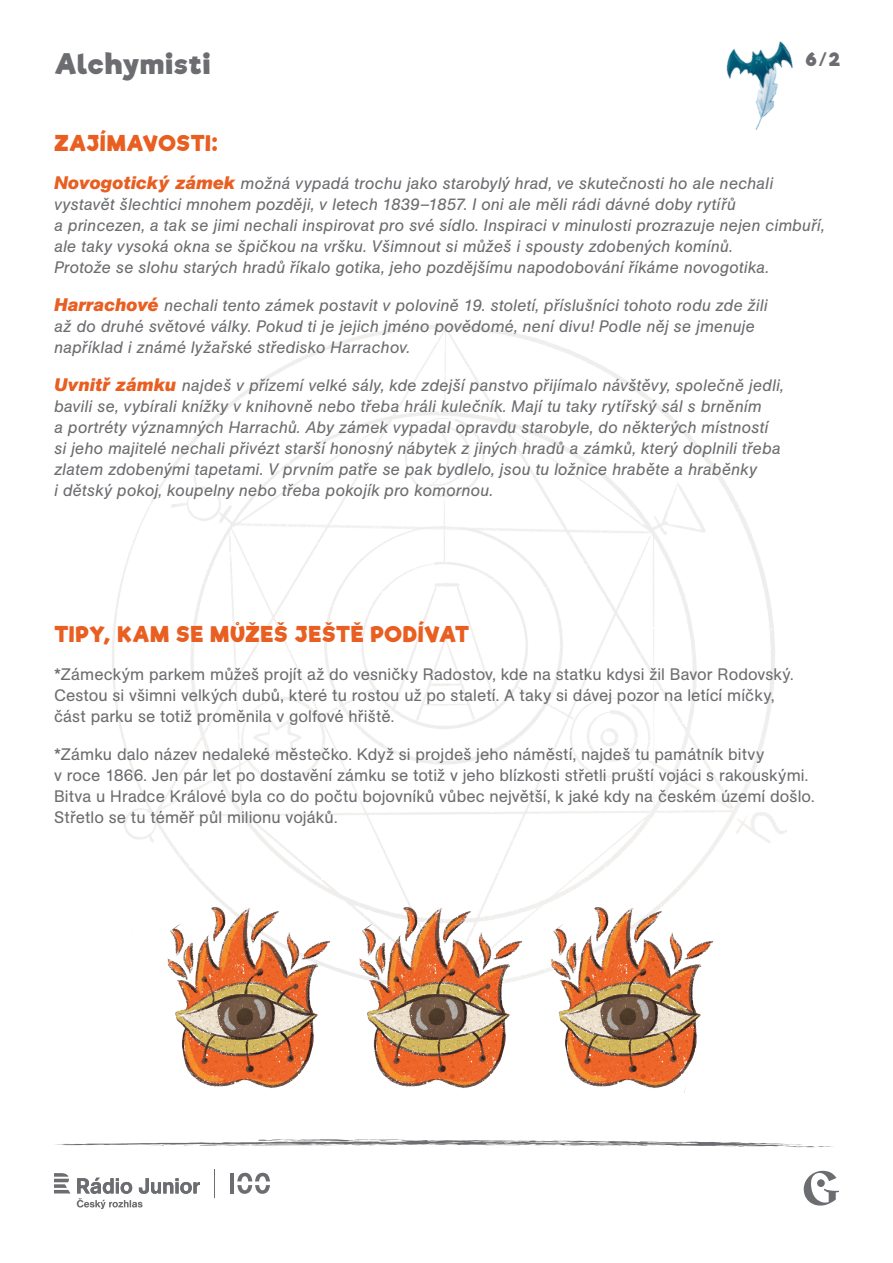
<style>
.page{position:relative;width:893px;height:1263px;background:#fff}
.page>*{position:absolute;margin:0;border:0;box-sizing:border-box;transform-origin:0 0}
.t1{font:700 27.3px "Riffic";letter-spacing:.01em;color:#6c6d70}
.t2{font:700 21px "Riffic";letter-spacing:.005em;color:#e95e21}
.t3{font:700 17.85px "Riffic";color:#6c6d70}
.t4{font:italic 16.5px/21px "AG Book Pro";letter-spacing:.01em;color:#6c6d70}
.t5{font:16.5px/21px "AG Book Pro";letter-spacing:.005em;color:#6c6d70}
.s1{font-weight:500}
.s2{font-weight:700;font-size:18px;color:#e95e21}
</style>
<div class="page">
<hr style="left:230px;top:1173px;width:4px;height:20px;background:#6c6d70">
<svg style="left:237px;top:1173px;width:33px;height:21px"></svg>
<svg style="left:214px;top:1169px;width:1px;height:28px"></svg>
<svg style="left:54px;top:1173px;width:16px;height:20px"></svg>
<svg style="left:77px;top:1178px;width:123px;height:31px"></svg>
<svg style="left:804px;top:1171px;width:35px;height:34px"></svg>
<div style="left:817px;top:1179px;width:8px;height:8px;background:#6c6d70;border-radius:50%"></div>
<svg style="left:55px;top:1139px;width:778px;height:8px"></svg>
<img style="left:551px;top:887px;width:163px;height:206px">
<img style="left:360px;top:887px;width:172px;height:201px">
<img style="left:168px;top:887px;width:172px;height:201px">
<img style="left:726px;top:41px;width:67px;height:89px">
<h1 class="t1" style="left:54px;top:47px;width:158px">Alchymisti</h1>
<p class="t3" style="left:805px;top:49px;width:37px">6<span class="s1">/</span>2</p>
<p class="t2" style="left:54px;top:130px;width:165px">ZAJÍMAVOSTI:</p>
<p class="t4" style="left:54px;top:172px;width:772px"><span class="s2">Novogotický zámek</span> možná vypadá trochu jako starobylý hrad, ve skutečnosti ho ale nechali vystavět šlechtici mnohem později, v letech 1839–1857. I oni ale měli rádi dávné doby rytířů<br>a princezen, a tak se jimi nechali inspirovat pro své sídlo. Inspiraci v minulosti prozrazuje nejen cimbuří, ale taky vysoká okna se špičkou na vršku. Všimnout si můžeš i spousty zdobených komínů.<br>Protože se slohu starých hradů říkalo gotika, jeho pozdějšímu napodobování říkáme novogotika.</p>
<p class="t4" style="left:54px;top:294px;width:715px"><span class="s2">Harrachové</span> nechali tento zámek postavit v polovině 19. století, příslušníci tohoto rodu zde žili až do druhé světové války. Pokud ti je jejich jméno povědomé, není divu! Podle něj se jmenuje například i známé lyžařské středisko Harrachov.</p>
<p class="t4" style="left:54px;top:374px;width:731px"><span class="s2">Uvnitř zámku</span> najdeš v přízemí velké sály, kde zdejší panstvo přijímalo návštěvy, společně jedli, bavili se, vybírali knížky v knihovně nebo třeba hráli kulečník. Mají tu taky rytířský sál s brněním<br>a portréty významných Harrachů. Aby zámek vypadal opravdu starobyle, do některých místností si jeho majitelé nechali přivézt starší honosný nábytek z jiných hradů a zámků, který doplnili třeba zlatem zdobenými tapetami. V prvním patře se pak bydlelo, jsou tu ložnice hraběte a hraběnky<br>i dětský pokoj, koupelny nebo třeba pokojík pro komornou.</p>
<p class="t2" style="left:54px;top:621px;width:417px">TIPY, KAM SE MŮŽEŠ JEŠTĚ PODÍVAT</p>
<p class="t5" style="left:54px;top:664px;width:741px">*Zámeckým parkem můžeš projít až do vesničky Radostov, kde na statku kdysi žil Bavor Rodovský.<br>Cestou si všimni velkých dubů, které tu rostou už po staletí. A taky si dávej pozor na letící míčky, část parku se totiž proměnila v golfové hřiště.</p>
<p class="t5" style="left:54px;top:744px;width:762px">*Zámku dalo název nedaleké městečko. Když si projdeš jeho náměstí, najdeš tu památník bitvy<br>v roce 1866. Jen pár let po dostavění zámku se totiž v jeho blízkosti střetli pruští vojáci s rakouskými.<br>Bitva u Hradce Králové byla co do počtu bojovníků vůbec největší, k jaké kdy na českém území došlo.<br>Střetlo se tu téměř půl milionu vojáků.</p>
</div>
